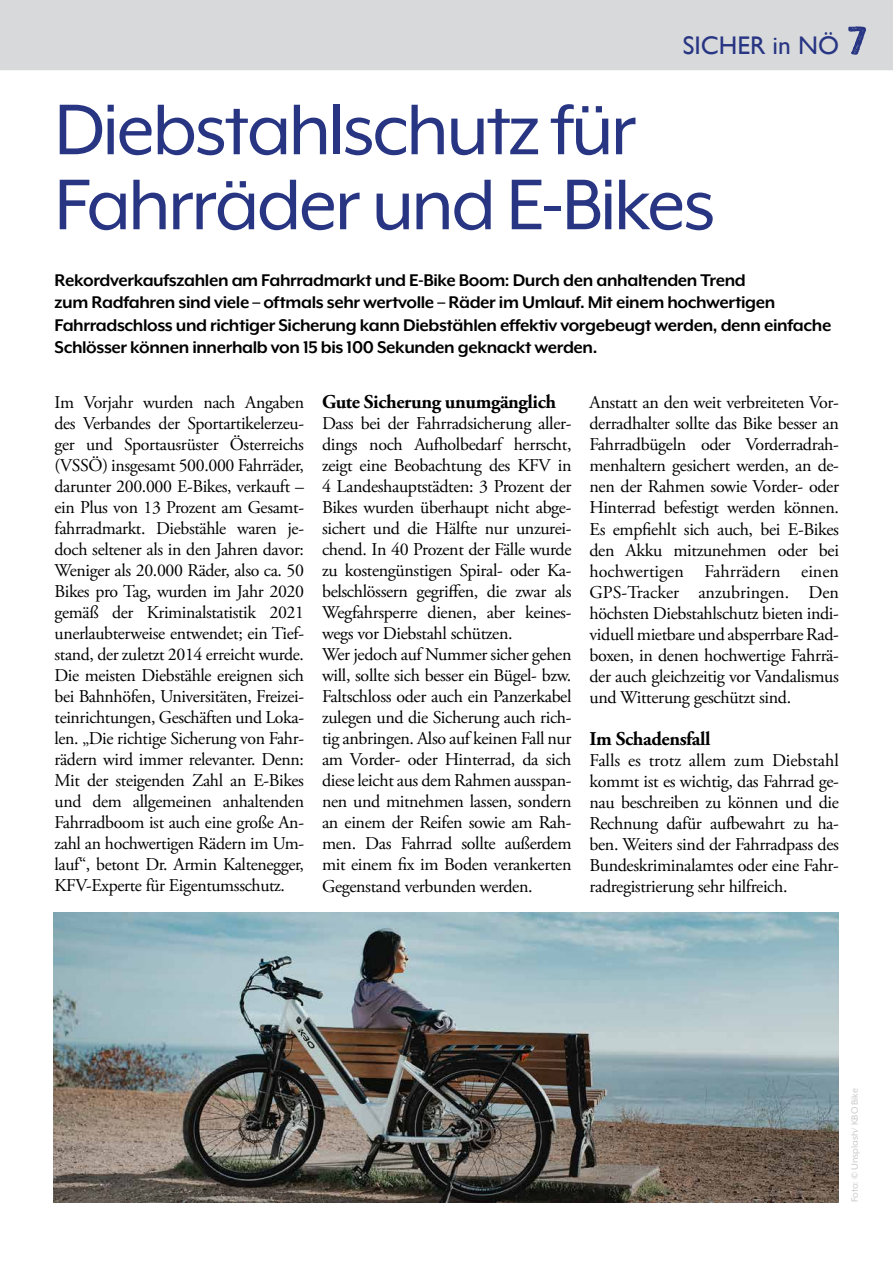
<style>
.page{position:relative;width:893px;height:1263px;background:#fff}
.page>*{position:absolute;margin:0;border:0;box-sizing:border-box;transform-origin:0 0}
.t1{font:82.5px/75px "Mr Eaves XL Mod OT";letter-spacing:-.03em;color:#283583}
.t2{font:25.5px "Gill Sans";color:#283583}
.t3{font:700 19.5px/22.5px "Mr Eaves XL Mod OT";letter-spacing:-.02em;color:#000}
.t4{font:700 19.5px "Adobe Garamond Pro";letter-spacing:-.02em;color:#000}
.t5{font:18px/21px "Adobe Garamond Pro";letter-spacing:-.02em;color:#000;text-align:justify}
.t6{font:10.5px "Mr Eaves XL Mod OT";color:#cacaca}
.s1{font-family:"ZEMBOOD";font-size:40.5px}
</style>
<div class="page">
<div style="left:0;top:0;width:893px;height:70px;background:#d7d9db"></div>
<img style="left:54px;top:913px;width:785px;height:289px">
<h2 class="t2" style="left:683px;top:30px;width:187px">SICHER in NÖ <span class="s1">7</span></h2>
<h1 class="t1" style="left:55px;top:92px;width:662px">Diebstahlschutz für<br>Fahrräder und E-Bikes</h1>
<p class="t3" style="left:55px;top:268px;width:778px">Rekordverkaufszahlen am Fahrradmarkt und E-Bike Boom: Durch den anhaltenden Trend<br>zum Radfahren sind viele – oftmals sehr wertvolle – Räder im Umlauf. Mit einem hochwertigen Fahrradschloss und richtiger Sicherung kann Diebstählen effektiv vorgebeugt werden, denn einfache Schlösser können innerhalb von 15 bis 100 Sekunden geknackt werden.</p>
<p class="t5" style="left:55px;top:393px;width:251px">Im Vorjahr wurden nach Angaben des Verbandes der Sportartikelerzeu&shy;ger und Sportausrüster Österreichs (VSSÖ) insgesamt 500.000 Fahrräder, darunter 200.000 E-Bikes, verkauft – ein Plus von 13 Prozent am Gesamt&shy;fahrradmarkt. Diebstähle waren je&shy;doch seltener als in den Jahren davor:<br>Weniger als 20.000 Räder, also ca. 50<br>Bikes pro Tag, wurden im Jahr 2020 gemäß der Kriminalstatistik 2021 unerlaubterweise entwendet; ein Tief&shy;stand, der zuletzt 2014 erreicht wurde.<br>Die meisten Diebstähle ereignen sich bei Bahnhöfen, Universitäten, Freizei&shy;teinrichtungen, Geschäften und Loka&shy;len. „Die richtige Sicherung von Fahr&shy;rädern wird immer relevanter. Denn:<br>Mit der steigenden Zahl an E-Bikes und dem allgemeinen anhaltenden Fahrradboom ist auch eine große An&shy;zahl an hochwertigen Rädern im Um&shy;lauf“, betont Dr. Armin Kaltenegger, KFV-Experte für Eigentumsschutz.</p>
<p class="t4" style="left:322px;top:391px;width:236px">Gute Sicherung unumgänglich</p>
<p class="t5" style="left:589px;top:393px;width:251px">Anstatt an den weit verbreiteten Vor&shy;derradhalter sollte das Bike besser an Fahrradbügeln oder Vorderradrah&shy;menhaltern gesichert werden, an de&shy;nen der Rahmen sowie Vorder- oder Hinterrad befestigt werden können.<br>Es empfiehlt sich auch, bei E-Bikes den Akku mitzunehmen oder bei hochwertigen Fahrrädern einen GPS-Tracker anzubringen. Den höchsten Diebstahlschutz bieten indi&shy;viduell mietbare und absperrbare Rad&shy;boxen, in denen hochwertige Fahrrä&shy;der auch gleichzeitig vor Vandalismus und Witterung geschützt sind.</p>
<p class="t4" style="left:589px;top:727px;width:123px">Im Schadensfall</p>
<p class="t5" style="left:589px;top:750px;width:251px">Falls es trotz allem zum Diebstahl kommt ist es wichtig, das Fahrrad ge&shy;nau beschreiben zu können und die Rechnung dafür aufbewahrt zu ha&shy;ben. Weiters sind der Fahrradpass des Bundeskriminalamtes oder eine Fahr&shy;radregistrierung sehr hilfreich.</p>
<p class="t5" style="left:322px;top:414px;width:251px;text-align:left">Dass bei der Fahrradsicherung aller&shy;dings noch Aufholbedarf herrscht, zeigt eine Beobachtung des KFV in 4 Landeshauptstädten: 3 Prozent der Bikes wurden überhaupt nicht abge&shy;sichert und die Hälfte nur unzurei&shy;chend. In 40 Prozent der Fälle wurde zu kostengünstigen Spiral- oder Ka&shy;belschlössern gegriffen, die zwar als Wegfahrsperre dienen, aber keines&shy;wegs vor Diebstahl schützen.<br>Wer jedoch auf Nummer sicher gehen will, sollte sich besser ein Bügel- bzw.<br>Faltschloss oder auch ein Panzerkabel zulegen und die Sicherung auch rich&shy;tig anbringen. Also auf keinen Fall nur am Vorder- oder Hinterrad, da sich diese leicht aus dem Rahmen ausspan&shy;nen und mitnehmen lassen, sondern an einem der Reifen sowie am Rah&shy;men. Das Fahrrad sollte außerdem mit einem fix im Boden verankerten Gegenstand verbunden werden.</p>
<p class="t6" style="left:849px;top:1202px;width:116px;rotate:-90deg">Foto: © Unsplash/ KBO Bike</p>
</div>
